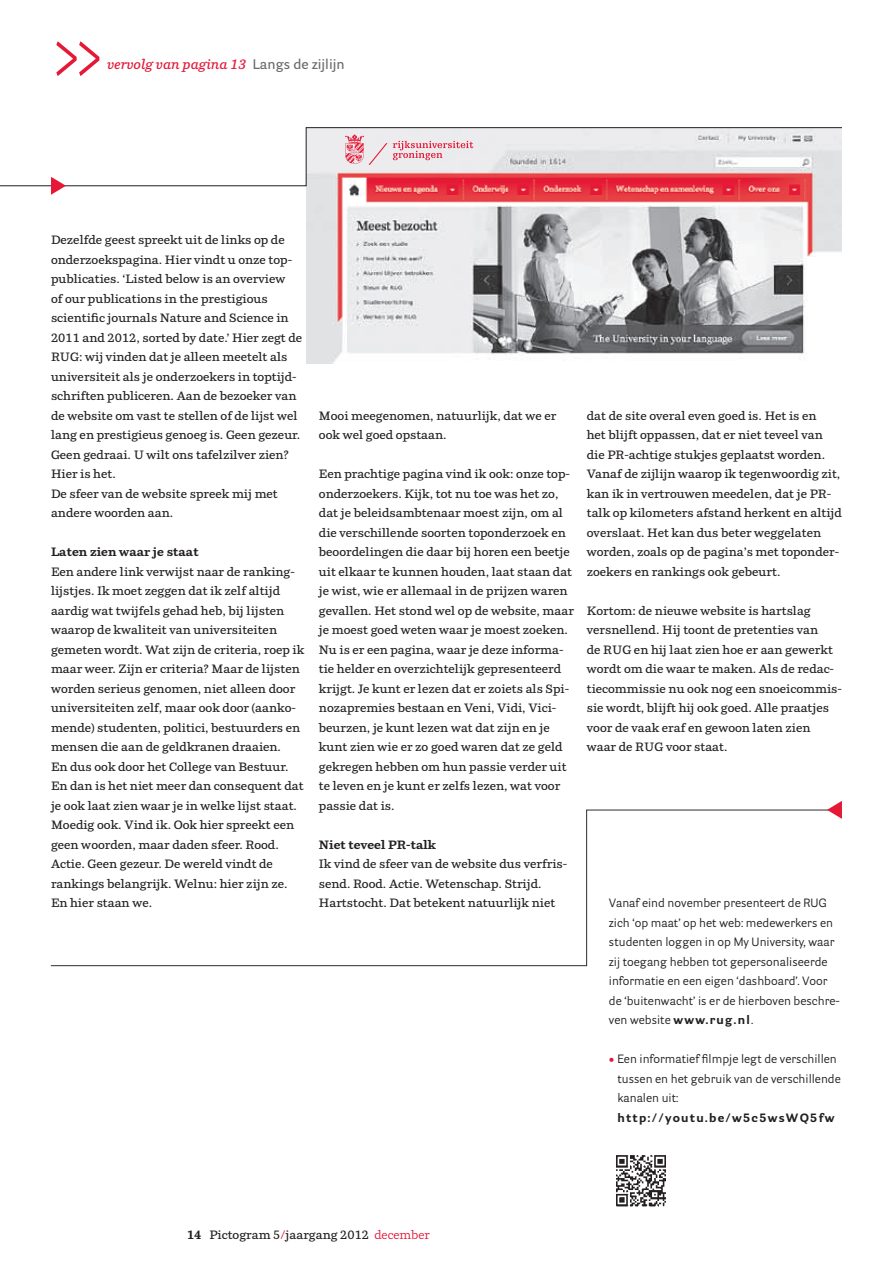
<style>
.page{position:relative;width:893px;height:1263px;background:#fff}
.page>*{position:absolute;margin:0;border:0;box-sizing:border-box;transform-origin:0 0}
.t1{font:72px "Parry";color:#e51836;scale:.7 1}
.t2{font:italic 600 13.5px "Parry";color:#e51836}
.t3{font:600 12px/19.5px "Parry";color:#231f20}
.t4{font:12px/19.5px "Parry Grotesque";color:#231f20}
.t5{font:700 12px "Parry";color:#231f20}
.t6{font:700 12px "Parry Grotesque";letter-spacing:.1em;color:#231f20}
.s1{font-family:"Parry Grotesque";font-style:normal;color:#6c6d70}
.s2{font-weight:700}
.s3{color:#e51836}
.s4{font-weight:400;color:#e51836}
</style>
<div class="page">
<svg style="left:50px;top:809px;width:777px;height:157px"></svg>
<svg style="left:827px;top:801px;width:15px;height:18px"></svg>
<img style="left:306px;top:187px;width:535px;height:176px">
<svg style="left:0;top:127px;width:842px;height:60px"></svg>
<svg style="left:51px;top:177px;width:15px;height:18px"></svg>
<img style="left:616px;top:1155px;width:50px;height:52px">
<h1 class="t1" style="left:51px;top:14px;width:77px">&gt;&gt;</h1>
<p class="t2" style="left:107px;top:56px;width:239px">vervolg van pagina 13 <span class="s1">Langs de zijlijn</span></p>
<p class="t3" style="left:51px;top:230px;width:253px">Dezelfde geest spreekt uit de links op de onderzoekspagina. Hier vindt u onze top&shy;publicaties. ‘Listed below is an overview<br>of our publications in the prestigious scientific journals Nature and Science in 2011 and 2012, sorted by date.’ Hier zegt de RUG: wij vinden dat je alleen meetelt als universiteit als je onderzoekers in toptijd&shy;schriften publiceren. Aan de bezoeker van de website om vast te stellen of de lijst wel lang en prestigieus genoeg is. Geen gezeur.<br>Geen gedraai. U wilt ons tafelzilver zien?<br>Hier is het.<br>De sfeer van de website spreek mij met andere woorden aan.</p>
<p class="t5" style="left:51px;top:544px;width:149px">Laten zien waar je staat</p>
<p class="t3" style="left:51px;top:561px;width:255px">Een andere link verwijst naar de ranking&shy;lijstjes. Ik moet zeggen dat ik zelf altijd aardig wat twijfels gehad heb, bij lijsten waarop de kwaliteit van universiteiten gemeten wordt. Wat zijn de criteria, roep ik maar weer. Zijn er criteria? Maar de lijsten worden serieus genomen, niet alleen door universiteiten zelf, maar ook door (aanko&shy;mende) studenten, politici, bestuurders en mensen die aan de geldkranen draaien.<br>En dus ook door het College van Bestuur.<br>En dan is het niet meer dan consequent dat je ook laat zien waar je in welke lijst staat.<br>Moedig ook. Vind ik. Ook hier spreekt een geen woorden, maar daden sfeer. Rood.<br>Actie. Geen gezeur. De wereld vindt de rankings belangrijk. Welnu: hier zijn ze.<br>En hier staan we.</p>
<p class="t3" style="left:319px;top:405px;width:239px">Mooi meegenomen, natuurlijk, dat we er ook wel goed opstaan.</p>
<p class="t3" style="left:319px;top:464px;width:257px">Een prachtige pagina vind ik ook: onze top&shy;onderzoekers. Kijk, tot nu toe was het zo, dat je beleidsambtenaar moest zijn, om al die verschillende soorten toponderzoek en beoordelingen die daar bij horen een beetje uit elkaar te kunnen houden, laat staan dat je wist, wie er allemaal in de prijzen waren gevallen. Het stond wel op de website, maar je moest goed weten waar je moest zoeken.<br>Nu is er een pagina, waar je deze informa&shy;tie helder en overzichtelijk gepresenteerd krijgt. Je kunt er lezen dat er zoiets als Spi&shy;nozapremies bestaan en Veni, Vidi, Vici&shy;beurzen, je kunt lezen wat dat zijn en je kunt zien wie er zo goed waren dat ze geld gekregen hebben om hun passie verder uit te leven en je kunt er zelfs lezen, wat voor passie dat is.</p>
<p class="t5" style="left:319px;top:837px;width:119px">Niet teveel PR-talk</p>
<p class="t3" style="left:319px;top:854px;width:250px">Ik vind de sfeer van de website dus verfris&shy;send. Rood. Actie. Wetenschap. Strijd.<br>Hartstocht. Dat betekent natuurlijk niet</p>
<p class="t3" style="left:587px;top:406px;width:257px">dat de site overal even goed is. Het is en<br>het blijft oppassen, dat er niet teveel van die PR-achtige stukjes geplaatst worden.<br>Vanaf de zijlijn waarop ik tegenwoordig zit, kan ik in vertrouwen meedelen, dat je PR&shy;talk op kilometers afstand herkent en altijd overslaat. Het kan dus beter weggelaten worden, zoals op de pagina’s met toponder&shy;zoekers en rankings ook gebeurt.</p>
<p class="t3" style="left:587px;top:601px;width:256px">Kortom: de nieuwe website is hartslag versnellend. Hij toont de pretenties van<br>de RUG en hij laat zien hoe er aan gewerkt wordt om die waar te maken. Als de redac&shy;tiecommissie nu ook nog een snoeicommis&shy;sie wordt, blijft hij ook goed. Alle praatjes voor de vaak eraf en gewoon laten zien waar de RUG voor staat.</p>
<p class="t4" style="left:609px;top:893px;width:232px">Vanaf eind november presenteert de RUG zich ‘op maat’ op het web: medewerkers en studenten loggen in op My University, waar zij toegang hebben tot gepersonaliseerde informatie en een eigen ‘dashboard’. Voor de ‘buitenwacht’ is er de hierboven beschre&shy;ven website <span class="s2">www.rug.nl</span>.</p>
<p class="t4" style="left:617px;top:1049px;width:225px;text-indent:-9px"><span class="s3">•</span> Een informatief filmpje legt de verschillen tussen en het gebruik van de verschillende kanalen uit:</p>
<p class="t6" style="left:617px;top:1110px;width:218px">http://youtu.be/w5c5wsWQ5fw</p>
<p class="t3" style="left:187px;top:1224px;width:244px"><span class="s2">14</span> Pictogram 5<span class="s3">/</span>jaargang 2012 <span class="s4">december</span></p>
</div>
